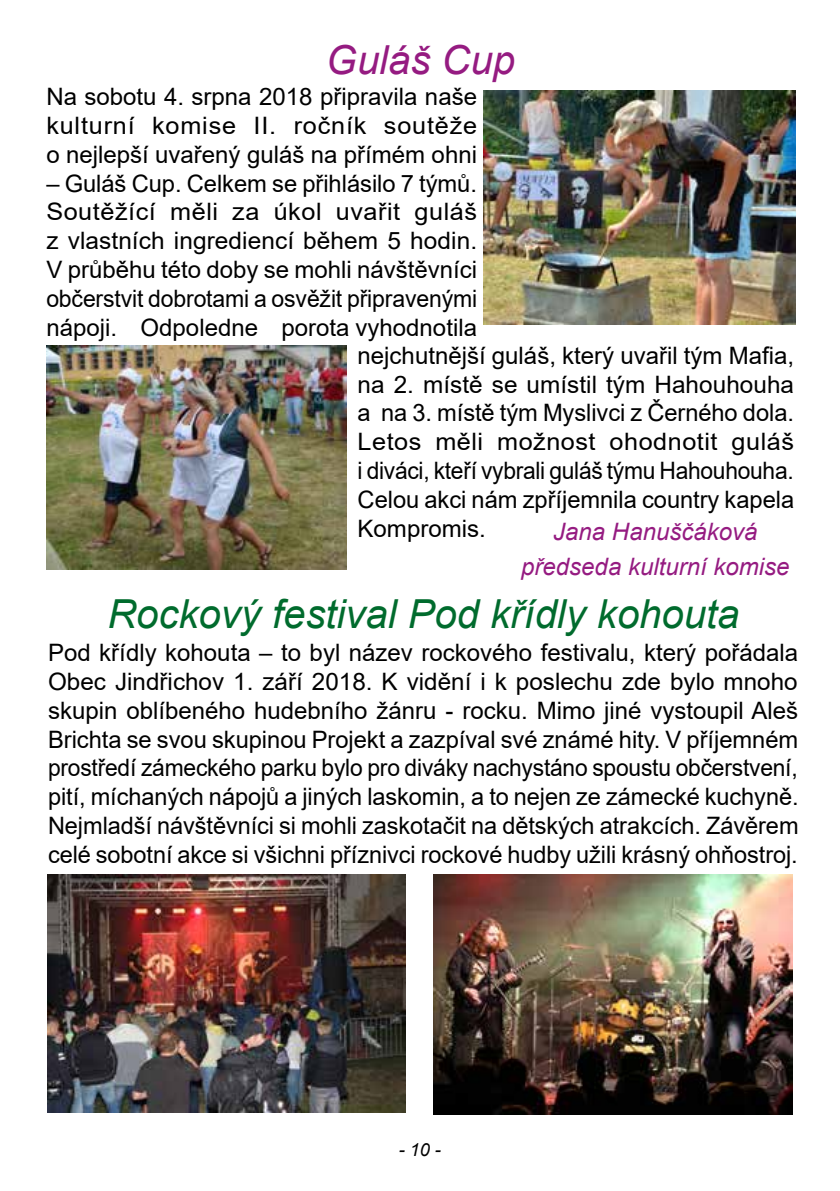
<style>
.page{position:relative;width:840px;height:1191px;background:#fff}
.page>*{position:absolute;margin:0;border:0;box-sizing:border-box;transform-origin:0 0}
.t1{font:italic 40px "Arial";color:#006b2d}
.t2{font:italic 40px "Arial";color:#951b81}
.t3{font:24px/28.8px "Arial";color:#000;text-align:justify}
.t4{font:24px "Arial";letter-spacing:.02em;color:#000;scale:1.05 1}
.t5{font:24px "Arial";color:#000;scale:.95 1}
.t6{font:24px "Arial";color:#000;scale:.96 1}
.t7{font:italic 24px/34.4px "Arial";color:#951b81;text-align:center}
.t8{font:italic 18px "Arial";color:#000}
</style>
<div class="page">
<img style="left:46px;top:345px;width:300px;height:225px">
<img style="left:483px;top:91px;width:312px;height:234px">
<img style="left:47px;top:874px;width:358px;height:238px">
<img style="left:433px;top:874px;width:359px;height:240px">
<h1 class="t2" style="left:325px;top:34px;width:190px">Guláš Cup</h1>
<p class="t3" style="left:46px;top:82px;width:432px">Na sobotu 4. srpna 2018 připravila naše kulturní komise II. ročník soutěže o nejlepší uvařený guláš na přímém ohni</p>
<p class="t3" style="left:46px;top:168px;width:432px">– Guláš Cup. Celkem se přihlásilo 7 týmů.</p>
<p class="t4" style="left:46px;top:195px;width:411px">Soutěžící měli za úkol uvařit guláš</p>
<p class="t3" style="left:46px;top:226px;width:432px">z vlastních ingrediencí během 5 hodin.</p>
<p class="t3" style="left:46px;top:255px;width:432px">V průběhu této doby se mohli návštěvníci</p>
<p class="t6" style="left:46px;top:282px;width:450px">občerstvit dobrotami a osvěžit připravenými</p>
<p class="t3" style="left:46px;top:312px;width:432px">nápoji. Odpoledne porota vyhodnotila</p>
<p class="t3" style="left:357px;top:341px;width:438px">nejchutnější guláš, který uvařil tým Mafia,</p>
<p class="t3" style="left:357px;top:369px;width:438px">na 2. místě se umístil tým Hahouhouha</p>
<p class="t3" style="left:357px;top:398px;width:437px">a na 3. místě tým Myslivci z Černého dola.</p>
<p class="t4" style="left:357px;top:425px;width:417px">Letos měli možnost ohodnotit guláš</p>
<p class="t5" style="left:357px;top:454px;width:460px">i diváci, kteří vybrali guláš týmu Hahouhouha.</p>
<p class="t3" style="left:357px;top:485px;width:438px">Celou akci nám zpříjemnila country kapela</p>
<p class="t3" style="left:357px;top:513px;width:130px">Kompromis.</p>
<p class="t7" style="left:521px;top:515px;width:270px">Jana Hanuščáková předseda kulturní komise</p>
<h1 class="t1" style="left:107px;top:588px;width:633px">Rockový festival Pod křídly kohouta</h1>
<p class="t3" style="left:48px;top:638px;width:751px">Pod křídly kohouta – to byl název rockového festivalu, který pořádala Obec Jindřichov 1. září 2018. K vidění i k poslechu zde bylo mnoho skupin oblíbeného hudebního žánru - rocku. Mimo jiné vystoupil Aleš Brichta se svou skupinou Projekt a zazpíval své známé hity. V příjemném prostředí zámeckého parku bylo pro diváky nachystáno spoustu občerstvení, pití, míchaných nápojů a jiných laskomin, a to nejen ze zámecké kuchyně.<br>Nejmladší návštěvníci si mohli zaskotačit na dětských atrakcích. Závěrem celé sobotní akce si všichni příznivci rockové hudby užili krásný ohňostroj.</p>
<p class="t8" style="left:398px;top:1137px;width:44px">- 10 -</p>
</div>
